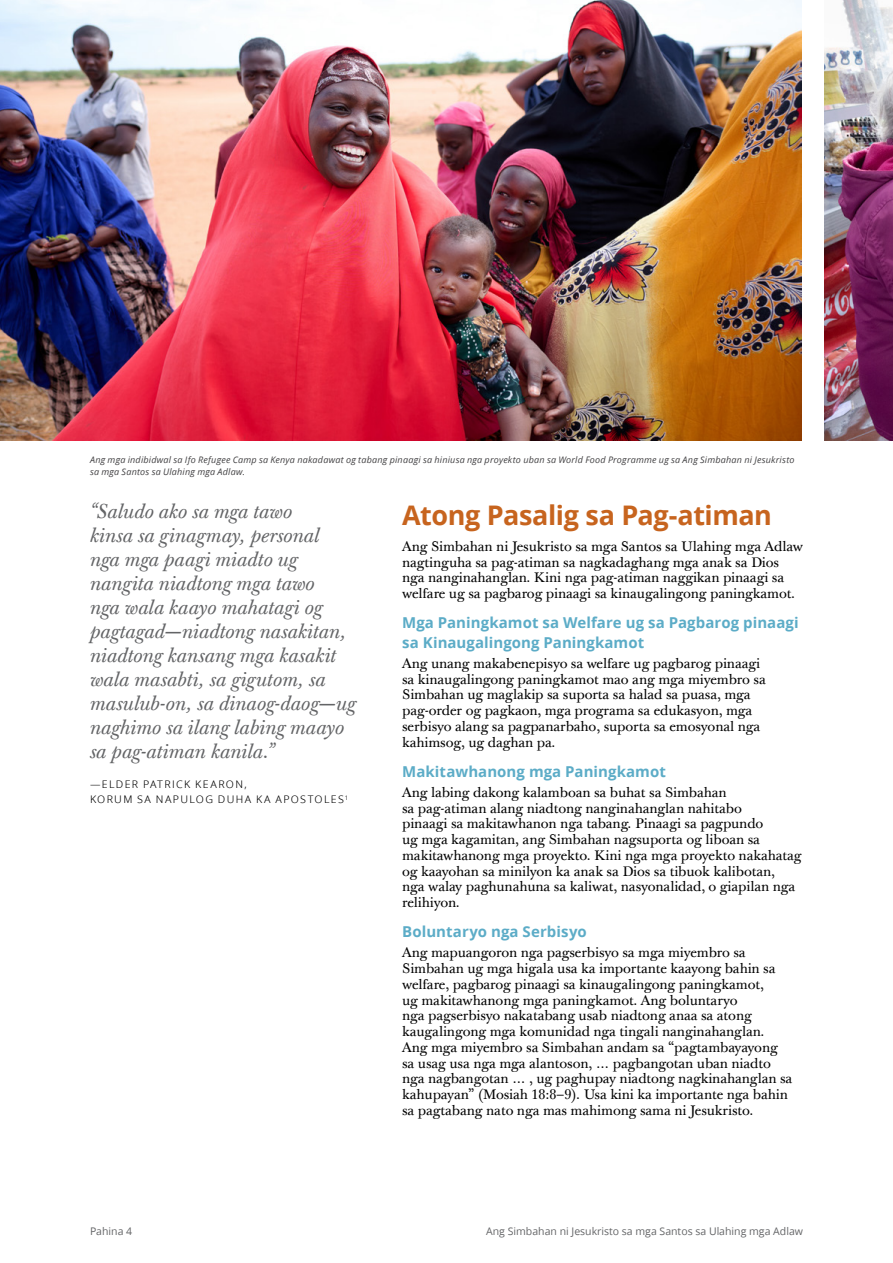
<style>
.page{position:relative;width:893px;height:1263px;background:#fff}
.page>*{position:absolute;margin:0;border:0;box-sizing:border-box;transform-origin:0 0}
.para_Level1HeadingYellow25{font:700 27px "Zoramlds Lat";letter-spacing:-.02em;color:#c7641e}
.para_PullQuoteLeftBlue40{font:italic 19.5px/24px "Mc Kay Prolds Lat";color:#636466}
.para_Subtitle-H2{font:700 15px/19.5px "Zoramlds Lat";letter-spacing:.005em;color:#5cacc7}
.para_Copy{font:13.5px/15.8px "Mc Kay Prolds Lat";letter-spacing:-.01em;color:#000}
.t1{font:10.5px "Zoramlds Lat";color:#636466}
.para_PullQuoteSource{font:10.5px "Zoramlds Lat";letter-spacing:.125em;color:#000}
.para_Caption{font:italic 9px/12px "Zoramlds Lat";letter-spacing:.025em;color:#414042}
</style>
<div class="page">
<img style="left:0;top:0;width:801px;height:440px">
<img style="left:825px;top:0;width:68px;height:440px">
<p class="para_Caption" style="left:90px;top:454px;width:706px">Ang mga indibidwal sa Ifo Refugee Camp sa Kenya nakadawat og tabang pinaagi sa hiniusa nga proyekto uban sa World Food Programme ug sa Ang Simbahan ni Jesukristo sa mga Santos sa Ulahing mga Adlaw.</p>
<p class="para_PullQuoteLeftBlue40" style="left:90px;top:500px;width:267px">“Saludo ako sa mga tawo<br>kinsa sa ginagmay, personal<br>nga mga paagi miadto ug nangita niadtong mga tawo<br>nga wala kaayo mahatagi og pagtagad—niadtong nasakitan, niadtong kansang mga kasakit wala masabti, sa gigutom, sa masulub-on, sa dinaog-daog—ug naghimo sa ilang labing maayo sa pag-atiman kanila.”</p>
<p class="para_PullQuoteSource" style="left:90px;top:776px;width:158px">—ELDER PATRICK KEARON,</p>
<p class="para_PullQuoteSource" style="left:90px;top:792px;width:260px">KORUM SA NAPULOG DUHA KA APOSTOLES<sup>1</sup></p>
<p class="para_Level1HeadingYellow25" style="left:402px;top:494px;width:371px">Atong Pasalig sa Pag-atiman</p>
<p class="para_Copy" style="left:402px;top:538px;width:402px">Ang Simbahan ni Jesukristo sa mga Santos sa Ulahing mga Adlaw nagtinguha sa pag-atiman sa nagkadaghang mga anak sa Dios nga nanginahanglan. Kini nga pag-atiman naggikan pinaagi sa welfare ug sa pagbarog pinaagi sa kinaugalingong paningkamot.</p>
<p class="para_Subtitle-H2" style="left:402px;top:613px;width:398px">Mga Paningkamot sa Welfare ug sa Pagbarog pinaagi sa Kinaugalingong Paningkamot</p>
<p class="para_Copy" style="left:402px;top:655px;width:365px">Ang unang makabenepisyo sa welfare ug pagbarog pinaagi sa kinaugalingong paningkamot mao ang mga miyembro sa Simbahan ug maglakip sa suporta sa halad sa puasa, mga pag-order og pagkaon, mga programa sa edukasyon, mga serbisyo alang sa pagpanarbaho, suporta sa emosyonal nga kahimsog, ug daghan pa.</p>
<p class="para_Subtitle-H2" style="left:402px;top:761px;width:265px">Makitawhanong mga Paningkamot</p>
<p class="para_Copy" style="left:402px;top:784px;width:401px">Ang labing dakong kalamboan sa buhat sa Simbahan<br>sa pag-atiman alang niadtong nanginahanglan nahitabo<br>pinaagi sa makitawhanon nga tabang. Pinaagi sa pagpundo<br>ug mga kagamitan, ang Simbahan nagsuporta og liboan sa makitawhanong mga proyekto. Kini nga mga proyekto nakahatag og kaayohan sa minilyon ka anak sa Dios sa tibuok kalibotan,<br>nga walay paghunahuna sa kaliwat, nasyonalidad, o giapilan nga relihiyon.</p>
<p class="para_Subtitle-H2" style="left:402px;top:922px;width:186px">Boluntaryo nga Serbisyo</p>
<p class="para_Copy" style="left:402px;top:945px;width:392px">Ang mapuangoron nga pagserbisyo sa mga miyembro sa Simbahan ug mga higala usa ka importante kaayong bahin sa welfare, pagbarog pinaagi sa kinaugalingong paningkamot,<br>ug makitawhanong mga paningkamot. Ang boluntaryo<br>nga pagserbisyo nakatabang usab niadtong anaa sa atong kaugalingong mga komunidad nga tingali nanginahanglan.<br>Ang mga miyembro sa Simbahan andam sa “pagtambayayong sa usag usa nga mga alantoson, … pagbangotan uban niadto nga nagbangotan … , ug paghupay niadtong nagkinahanglan sa kahupayan” (Mosiah 18:8–9). Usa kini ka importante nga bahin sa pagtabang nato nga mas mahimong sama ni Jesukristo.</p>
<p class="t1" style="left:90px;top:1224px;width:44px">Pahina 4</p>
<p class="t1" style="left:486px;top:1224px;width:318px">Ang Simbahan ni Jesukristo sa mga Santos sa Ulahing mga Adlaw</p>
</div>
